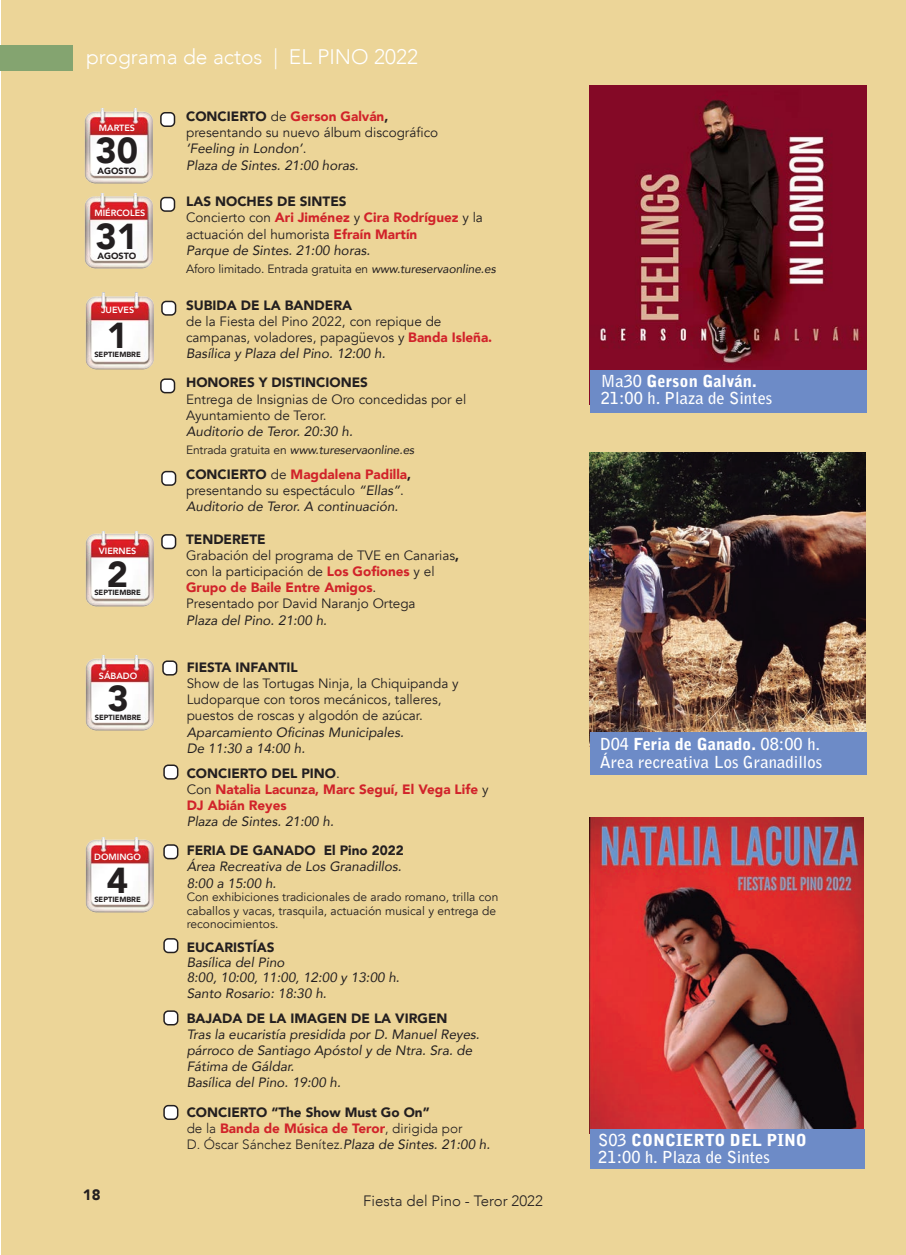
<style>
.page{position:relative;width:906px;height:1255px;background:#fff}
.page>*{position:absolute;margin:0;border:0;box-sizing:border-box;transform-origin:0 0}
.t1{font:900 36px "Avenir";color:#231f20}
.t2{font:300 21px "Avenir";color:#fff}
.t3{font:700 16.5px "Bell Gothic Std";color:#fff}
.t4{font:900 16.5px "Bell Gothic Std";color:#fff}
.t5{font:300 15px "Avenir";color:#231f20}
.t6{font:900 15px "Avenir";color:#231f20}
.t7{font:13.5px/16.2px "Avenir";color:#231f20}
.t8{font:italic 13.5px/16.2px "Avenir";color:#231f20}
.t9{font:900 13.5px "Avenir";color:#231f20}
.t10{font:900 13.5px/16.2px "Avenir";color:#d1232a}
.t11{font:300 13.5px "Avenir";color:#231f20}
.t12{font:12px/13.5px "Avenir";color:#231f20}
.t13{font:italic 12px "Avenir";letter-spacing:-.01em;color:#231f20}
.t14{font:800 9px "Avenir";color:#fff}
.t15{font:900 9px "Avenir";color:#231f20}
.t16{font:900 7.5px "Avenir";color:#231f20}
.s1{color:#231f20}
.s2{font-weight:400;color:#231f20}
.s3{font-style:normal}
.s4{font-weight:900;color:#d1232a}
.s5{font-style:italic}
.s6{font-weight:900}
.s7{font-weight:400}
.s8{font-weight:300;color:#231f20}
.s9{font-weight:400;font-style:italic}
.s10{font-weight:700}
</style>
<div class="page">
<div style="left:1px;top:0;width:905px;height:1254px;background:#ecd598"></div>
<img style="left:85px;top:292px;width:69px;height:78px">
<img style="left:85px;top:531px;width:69px;height:76px">
<img style="left:84px;top:109px;width:69px;height:75px">
<img style="left:84px;top:193px;width:69px;height:76px">
<div style="left:161px;top:113px;width:13px;height:13px;background:#fff;border-radius:4px"></div>
<div style="left:160px;top:112px;width:15px;height:15px;border:2px solid #231f20;border-radius:4px"></div>
<div style="left:161px;top:197px;width:13px;height:14px;background:#fff;border-radius:4px"></div>
<div style="left:160px;top:197px;width:15px;height:15px;border:2px solid #231f20;border-radius:4px"></div>
<div style="left:162px;top:301px;width:14px;height:14px;background:#fff;border-radius:4px"></div>
<div style="left:161px;top:301px;width:15px;height:15px;border:2px solid #231f20;border-radius:4px"></div>
<div style="left:161px;top:379px;width:13px;height:13px;background:#fff;border-radius:4px"></div>
<div style="left:160px;top:378px;width:15px;height:15px;border:2px solid #231f20;border-radius:4px"></div>
<div style="left:162px;top:471px;width:14px;height:14px;background:#fff;border-radius:4px"></div>
<div style="left:161px;top:471px;width:15px;height:15px;border:2px solid #231f20;border-radius:4px"></div>
<div style="left:162px;top:535px;width:14px;height:13px;background:#fff;border-radius:4px"></div>
<div style="left:161px;top:534px;width:15px;height:15px;border:2px solid #231f20;border-radius:4px"></div>
<img style="left:85px;top:837px;width:69px;height:76px">
<img style="left:85px;top:656px;width:69px;height:75px">
<div style="left:163px;top:661px;width:14px;height:13px;background:#fff;border-radius:4px"></div>
<div style="left:162px;top:660px;width:15px;height:15px;border:2px solid #231f20;border-radius:4px"></div>
<div style="left:164px;top:765px;width:14px;height:13px;background:#fff;border-radius:4px"></div>
<div style="left:163px;top:764px;width:15px;height:15px;border:2px solid #231f20;border-radius:4px"></div>
<div style="left:164px;top:1105px;width:14px;height:14px;background:#fff;border-radius:4px"></div>
<div style="left:163px;top:1104px;width:15px;height:15px;border:2px solid #231f20;border-radius:4px"></div>
<div style="left:164px;top:845px;width:14px;height:13px;background:#fff;border-radius:4px"></div>
<div style="left:163px;top:844px;width:15px;height:15px;border:2px solid #231f20;border-radius:4px"></div>
<div style="left:164px;top:1011px;width:14px;height:13px;background:#fff;border-radius:4px"></div>
<div style="left:163px;top:1010px;width:15px;height:15px;border:2px solid #231f20;border-radius:4px"></div>
<div style="left:164px;top:938px;width:14px;height:14px;background:#fff;border-radius:4px"></div>
<div style="left:163px;top:938px;width:15px;height:15px;border:2px solid #231f20;border-radius:4px"></div>
<div style="left:0;top:46px;width:72px;height:25px;background:#84a470"></div>
<img style="left:590px;top:85px;width:276px;height:285px">
<div style="left:590px;top:370px;width:277px;height:42px;background:#6d8bc7"></div>
<img style="left:590px;top:452px;width:276px;height:279px">
<div style="left:590px;top:731px;width:276px;height:43px;background:#6d8bc7"></div>
<img style="left:590px;top:817px;width:273px;height:312px">
<div style="left:590px;top:1129px;width:274px;height:39px;background:#6d8bc7"></div>
<p class="t2" style="left:86px;top:44px;width:333px">programa de actos | EL PINO 2022</p>
<p class="t14" style="left:99px;top:120px;width:38px">MARTES</p>
<p class="t1" style="left:96px;top:120px;width:44px">30</p>
<p class="t15" style="left:97px;top:163px;width:40px">AGOSTO</p>
<p class="t14" style="left:94px;top:206px;width:53px">MIÉRCOLES</p>
<p class="t1" style="left:96px;top:205px;width:44px">31</p>
<p class="t15" style="left:97px;top:248px;width:40px">AGOSTO</p>
<p class="t14" style="left:101px;top:303px;width:35px">JUEVES</p>
<p class="t16" style="left:94px;top:347px;width:48px">SEPTIEMBRE</p>
<p class="t1" style="left:107px;top:304px;width:23px">1</p>
<p class="t14" style="left:99px;top:544px;width:39px">VIERNES</p>
<p class="t16" style="left:94px;top:586px;width:48px">SEPTIEMBRE</p>
<p class="t1" style="left:107px;top:543px;width:23px">2</p>
<p class="t14" style="left:99px;top:668px;width:40px">SÁBADO</p>
<p class="t16" style="left:95px;top:711px;width:48px">SEPTIEMBRE</p>
<p class="t1" style="left:107px;top:668px;width:23px">3</p>
<p class="t14" style="left:94px;top:850px;width:48px">DOMINGO</p>
<p class="t16" style="left:94px;top:892px;width:48px">SEPTIEMBRE</p>
<p class="t1" style="left:107px;top:849px;width:23px">4</p>
<p class="t6" style="left:83px;top:1181px;width:19px">18</p>
<p class="t10" style="left:186px;top:108px;width:204px"><span class="s1">CONCIERTO</span> <span class="s2">de</span> Gerson Galván<span class="s1">,</span></p>
<p class="t7" style="left:186px;top:125px;width:254px">presentando su nuevo álbum discográfico</p>
<p class="t8" style="left:186px;top:140px;width:122px">‘Feeling in London’<span class="s3">.</span></p>
<p class="t8" style="left:186px;top:157px;width:174px">Plaza de Sintes. 21:00 horas.</p>
<p class="t9" style="left:186px;top:190px;width:162px">LAS NOCHES DE SINTES</p>
<p class="t7" style="left:186px;top:210px;width:298px">Concierto con <span class="s4">Ari Jiménez</span> y <span class="s4">Cira Rodríguez</span> y la actuación del humorista <span class="s4">Efraín Martín</span></p>
<p class="t8" style="left:186px;top:242px;width:186px">Parque de Sintes. 21:00 horas.</p>
<p class="t12" style="left:186px;top:262px;width:311px">Aforo limitado. Entrada gratuita en <span class="s5">www.tureservaonline.es</span></p>
<p class="t9" style="left:186px;top:293px;width:167px">SUBIDA DE LA BANDERA</p>
<p class="t7" style="left:186px;top:313px;width:257px">de la Fiesta del Pino 2022, con repique de</p>
<p class="t7" style="left:186px;top:329px;width:308px">campanas, voladores, papagüevos y <span class="s4">Banda Isleña.</span></p>
<p class="t8" style="left:186px;top:345px;width:201px">Basílica y Plaza del Pino. 12:00 h.</p>
<p class="t9" style="left:186px;top:371px;width:183px">HONORES Y DISTINCIONES</p>
<p class="t7" style="left:186px;top:391px;width:282px">Entrega de Insignias de Oro concedidas por el</p>
<p class="t7" style="left:186px;top:407px;width:142px">Ayuntamiento de Teror.</p>
<p class="t8" style="left:186px;top:423px;width:168px">Auditorio de Teror. 20:30 h.</p>
<p class="t13" style="left:186px;top:442px;width:230px"><span class="s3">Entrada gratuita en</span> www.tureservaonline.es</p>
<p class="t10" style="left:186px;top:465px;width:227px"><span class="s1">CONCIERTO</span> <span class="s2">de</span> Magdalena Padilla<span class="s1">,</span></p>
<p class="t7" style="left:186px;top:482px;width:219px">presentando su espectáculo <span class="s5">“Ellas”</span>.</p>
<p class="t8" style="left:186px;top:498px;width:214px">Auditorio de Teror. A continuación.</p>
<p class="t9" style="left:186px;top:527px;width:81px">TENDERETE</p>
<p class="t7" style="left:186px;top:547px;width:275px">Grabación del programa de TVE en Canarias<span class="s6">,</span></p>
<p class="t7" style="left:186px;top:563px;width:250px">con la participación de <span class="s4">Los Gofiones</span> y el</p>
<p class="t10" style="left:186px;top:579px;width:192px">Grupo de Baile Entre Amigos<span class="s2">.</span></p>
<p class="t7" style="left:186px;top:596px;width:231px">Presentado por David Naranjo Ortega</p>
<p class="t8" style="left:186px;top:611px;width:142px">Plaza del Pino. 21:00 h.</p>
<p class="t9" style="left:187px;top:655px;width:113px">FIESTA INFANTIL</p>
<p class="t7" style="left:187px;top:675px;width:273px">Show de las Tortugas Ninja, la Chiquipanda y</p>
<p class="t7" style="left:187px;top:691px;width:256px">Ludoparque con toros mecánicos, talleres,</p>
<p class="t7" style="left:187px;top:708px;width:238px">puestos de roscas y algodón de azúcar.</p>
<p class="t8" style="left:187px;top:723px;width:219px">Aparcamiento Oficinas Municipales.</p>
<p class="t8" style="left:187px;top:740px;width:120px">De 11:30 a 14:00 h.</p>
<p class="t9" style="left:187px;top:761px;width:155px">CONCIERTO DEL PINO<span class="s7">.</span></p>
<p class="t10" style="left:187px;top:780px;width:303px"><span class="s2">Con</span> Natalia Lacunza, Marc Seguí, El Vega Life <span class="s2">y<br></span>DJ Abián Reyes</p>
<p class="t8" style="left:187px;top:813px;width:149px">Plaza de Sintes. 21:00 h.</p>
<p class="t9" style="left:187px;top:838px;width:218px">FERIA DE GANADO El Pino 2022</p>
<p class="t8" style="left:187px;top:858px;width:216px">Área Recreativa de Los Granadillos.</p>
<p class="t8" style="left:187px;top:874px;width:91px">8:00 a 15:00 h.</p>
<p class="t12" style="left:187px;top:890px;width:313px">Con exhibiciones tradicionales de arado romano, trilla con caballos y vacas, trasquila, actuación musical y entrega de reconocimientos.</p>
<p class="t9" style="left:187px;top:935px;width:89px">EUCARISTÍAS</p>
<p class="t8" style="left:187px;top:953px;width:99px">Basílica del Pino</p>
<p class="t8" style="left:187px;top:968px;width:214px">8:00, 10:00, 11:00, 12:00 y 13:00 h.</p>
<p class="t8" style="left:187px;top:984px;width:141px">Santo Rosario: 18:30 h.</p>
<p class="t9" style="left:187px;top:1006px;width:262px">BAJADA DE LA IMAGEN DE LA VIRGEN</p>
<p class="t8" style="left:187px;top:1025px;width:294px">Tras la eucaristía presidida por D. Manuel Reyes.</p>
<p class="t8" style="left:187px;top:1042px;width:287px">párroco de Santiago Apóstol y de Ntra. Sra. de<br>Fátima de Gáldar.</p>
<p class="t8" style="left:187px;top:1074px;width:156px">Basílica del Pino. 19:00 h.</p>
<p class="t9" style="left:187px;top:1100px;width:244px">CONCIERTO “The Show Must Go On”</p>
<p class="t10" style="left:187px;top:1119px;width:277px"><span class="s8">de la</span> Banda de Música de Teror<span class="s8">, dirigida por</span></p>
<p class="t11" style="left:187px;top:1136px;width:305px">D. Óscar Sánchez Benítez.<span class="s9">Plaza de Sintes. 21:00 h.</span></p>
<p class="t5" style="left:363px;top:1192px;width:181px">Fiesta del Pino - Teror 2022</p>
<p class="t4" style="left:601px;top:371px;width:157px"><span class="s10">Ma30</span> Gerson Galván.</p>
<p class="t3" style="left:601px;top:388px;width:173px">21:00 h. Plaza de Sintes</p>
<p class="t4" style="left:600px;top:735px;width:222px"><span class="s10">D04</span> Feria de Ganado. <span class="s10">08:00 h.</span></p>
<p class="t3" style="left:600px;top:752px;width:224px">Área recreativa Los Granadillos</p>
<p class="t4" style="left:598px;top:1130px;width:210px"><span class="s10">S03</span> CONCIERTO DEL PINO</p>
<p class="t3" style="left:598px;top:1147px;width:173px">21:00 h. Plaza de Sintes</p>
</div>
